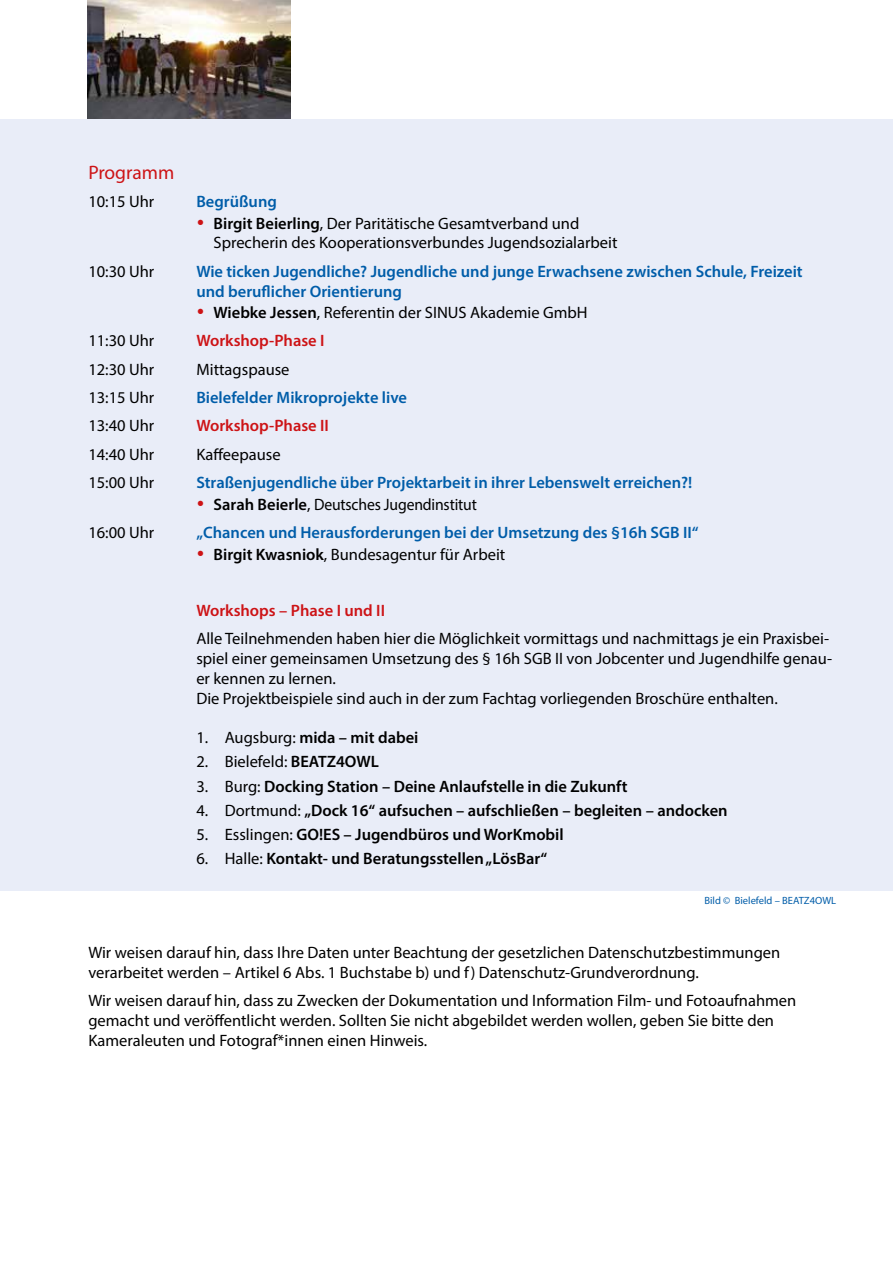
<style>
.page{position:relative;width:893px;height:1263px;background:#fff}
.page>*{position:absolute;margin:0;border:0;box-sizing:border-box;transform-origin:0 0}
.t1{font:19.5px "Myriad Pro";letter-spacing:-.005em;color:#cd1316}
.t2{font:16.5px/19.8px "Myriad Pro";color:#000}
.t3{font:600 16.5px/19.8px "Myriad Pro";color:#005da9}
.t4{font:600 16.5px "Myriad Pro";color:#000}
.t5{font:600 16.5px "Myriad Pro";color:#cd1316}
.t6{font:10.5px "Myriad Pro";color:#005da9}
.s1{color:#cd1316}
.s2{font-weight:600}
.s3{font-weight:400}
</style>
<div class="page">
<img style="left:87px;top:0;width:203px;height:119px">
<div style="left:0;top:119px;width:893px;height:771px;background:#e9edf8"></div>
<p class="t1" style="left:88px;top:160px;width:87px">Programm</p>
<p class="t2" style="left:88px;top:191px;width:67px">10:15 Uhr</p>
<p class="t3" style="left:196px;top:191px;width:82px">Begrüßung</p>
<p class="t2" style="left:214px;top:213px;width:405px;text-indent:-17px"><span class="s1">•</span> <span class="s2">Birgit Beierling</span>, Der Paritätische Gesamtverband und<br>Sprecherin des Kooperationsverbundes Jugendsozialarbeit</p>
<p class="t2" style="left:88px;top:261px;width:67px">10:30 Uhr</p>
<p class="t3" style="left:196px;top:261px;width:608px">Wie ticken Jugendliche? Jugendliche und junge Erwachsene zwischen Schule, Freizeit und beruflicher Orientierung</p>
<p class="t2" style="left:196px;top:302px;width:393px"><span class="s1">•</span> <span class="s2">Wiebke Jessen</span>, Referentin der SINUS Akademie GmbH</p>
<p class="t2" style="left:88px;top:331px;width:67px">11:30 Uhr</p>
<p class="t5" style="left:196px;top:330px;width:130px">Workshop-Phase I</p>
<p class="t2" style="left:88px;top:359px;width:67px">12:30 Uhr</p>
<p class="t2" style="left:196px;top:359px;width:95px">Mittagspause</p>
<p class="t2" style="left:88px;top:387px;width:67px">13:15 Uhr</p>
<p class="t3" style="left:196px;top:387px;width:212px">Bielefelder Mikroprojekte live</p>
<p class="t2" style="left:88px;top:416px;width:67px">13:40 Uhr</p>
<p class="t5" style="left:196px;top:415px;width:134px">Workshop-Phase II</p>
<p class="t2" style="left:88px;top:444px;width:67px">14:40 Uhr</p>
<p class="t2" style="left:196px;top:444px;width:86px">Kaffeepause</p>
<p class="t2" style="left:88px;top:472px;width:67px">15:00 Uhr</p>
<p class="t3" style="left:196px;top:472px;width:498px">Straßenjugendliche über Projektarbeit in ihrer Lebenswelt erreichen?!</p>
<p class="t2" style="left:196px;top:494px;width:282px"><span class="s1">•</span> <span class="s2">Sarah Beierle</span>, Deutsches Jugendinstitut</p>
<p class="t2" style="left:88px;top:522px;width:67px">16:00 Uhr</p>
<p class="t3" style="left:196px;top:522px;width:504px">„Chancen und Herausforderungen bei der Umsetzung des §16h SGB II“</p>
<p class="t2" style="left:196px;top:544px;width:311px"><span class="s1">•</span> <span class="s2">Birgit Kwasniok</span>, Bundesagentur für Arbeit</p>
<p class="t5" style="left:196px;top:600px;width:190px">Workshops – Phase I und II</p>
<p class="t2" style="left:196px;top:629px;width:637px">Alle Teilnehmenden haben hier die Möglichkeit vormittags und nachmittags je ein Praxisbei&shy;spiel einer gemeinsamen Umsetzung des § 16h SGB II von Jobcenter und Jugendhilfe genau&shy;er kennen zu lernen.<br>Die Projektbeispiele sind auch in der zum Fachtag vorliegenden Broschüre enthalten.</p>
<p class="t4" style="left:196px;top:727px;width:224px"><span class="s3">1. Augsburg:</span> mida – mit dabei</p>
<p class="t2" style="left:196px;top:752px;width:184px">2. Bielefeld: <span class="s2">BEATZ4OWL</span></p>
<p class="t4" style="left:196px;top:775px;width:433px"><span class="s3">3. Burg:</span> Docking Station – Deine Anlaufstelle in die Zukunft</p>
<p class="t4" style="left:196px;top:799px;width:533px"><span class="s3">4. Dortmund:</span> „Dock 16“ aufsuchen – aufschließen – begleiten – andocken</p>
<p class="t4" style="left:196px;top:824px;width:369px"><span class="s3">5. Esslingen:</span> GO!ES – Jugendbüros und WorKmobil</p>
<p class="t4" style="left:196px;top:848px;width:352px"><span class="s3">6. Halle:</span> Kontakt- und Beratungsstellen „LösBar“</p>
<p class="t6" style="left:704px;top:894px;width:133px">Bild © Bielefeld – BEATZ4OWL</p>
<p class="t2" style="left:88px;top:942px;width:693px">Wir weisen darauf hin, dass Ihre Daten unter Beachtung der gesetzlichen Datenschutzbestimmungen verarbeitet werden – Artikel 6 Abs. 1 Buchstabe b) und f) Datenschutz-Grundverordnung.</p>
<p class="t2" style="left:88px;top:990px;width:709px">Wir weisen darauf hin, dass zu Zwecken der Dokumentation und Information Film- und Fotoaufnahmen gemacht und veröffentlicht werden. Sollten Sie nicht abgebildet werden wollen, geben Sie bitte den<br>Kameraleuten und Fotograf*innen einen Hinweis.</p>
</div>
